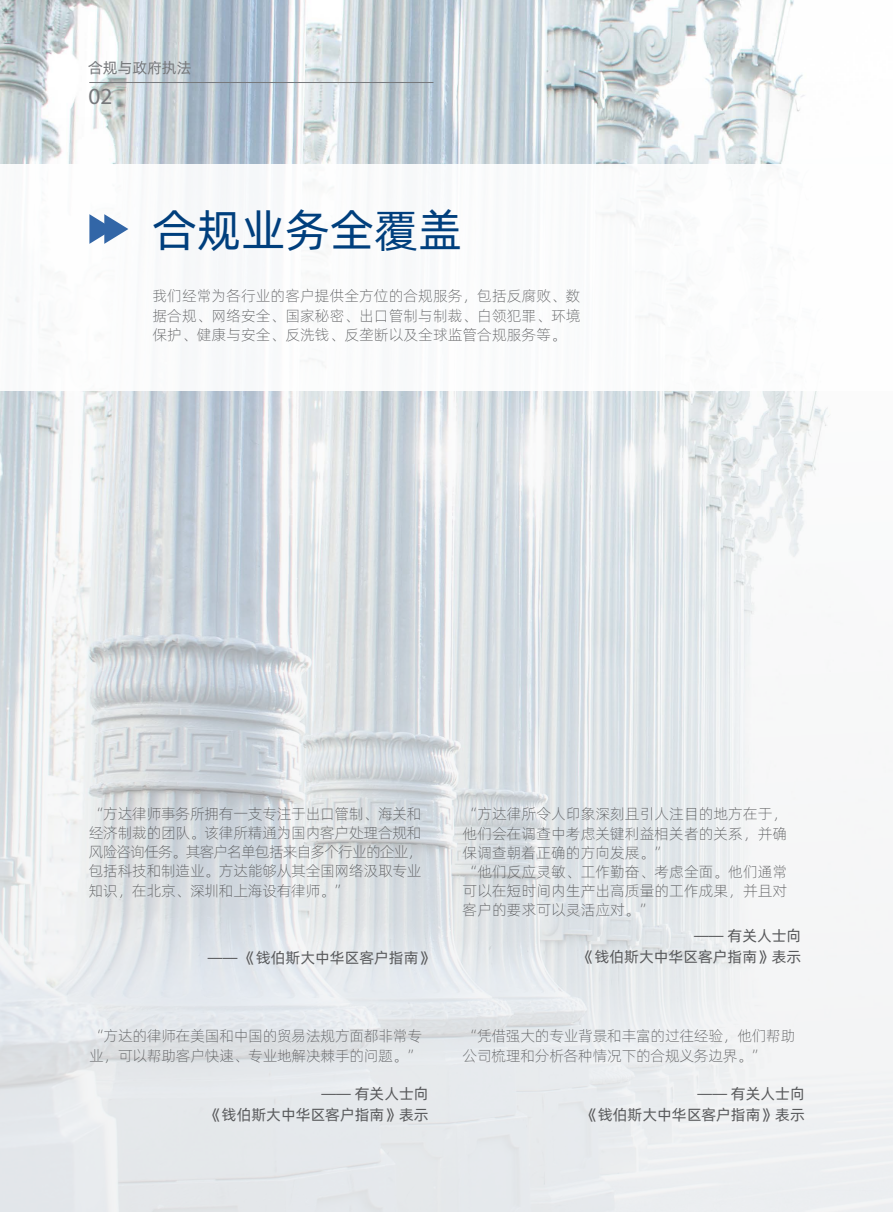
<style>
.page{position:relative;width:893px;height:1212px;background:#fff}
.page>*{position:absolute;margin:0;border:0;box-sizing:border-box;transform-origin:0 0}
.t1{font:45px "Alibaba Pu Hui Ti R";color:#003f7d}
.t2{font:23.1px "Myriad Pro";color:#76787b}
.t3{font:15px/19.2px "Alibaba Pu Hui Ti L";letter-spacing:-.02em;color:#58595b;text-align:justify}
.t4{font:15px/19.2px "Alibaba Pu Hui Ti L";color:#57585a}
.t5{font:15px/21px "Alibaba Pu Hui Ti R";color:#58595b;text-align:right}
.t6{font:15px/21px "Alibaba Pu Hui Ti R";color:#57585a;text-align:right}
.t7{font:15px "Alibaba Pu Hui Ti R";color:#76787b}
</style>
<div class="page">
<img style="left:0;top:0;width:893px;height:1212px">
<div style="left:0;top:165px;width:893px;height:226px;background:#fff"></div>
<svg style="left:89px;top:214px;width:39px;height:30px"></svg>
<hr style="left:89px;top:82px;width:344px;height:1px;background:#76787b">
<p class="t7" style="left:88px;top:56px;width:105px">合规与政府执法</p>
<h2 class="t2" style="left:88px;top:84px;width:25px">02</h2>
<h1 class="t1" style="left:153px;top:196px;width:311px">合规业务全覆盖</h1>
<p class="t3" style="left:153px;top:286px;width:430px">我们经常为各行业的客户提供全方位的合规服务，包括反腐败、数据合规、网络安全、国家秘密、出口管制与制裁、白领犯罪、环境保护、健康与安全、反洗钱、反垄断以及全球监管合规服务等。</p>
<p class="t3" style="left:89px;top:803px;width:335px">“方达律师事务所拥有一支专注于出口管制、海关和经济制裁的团队。该律所精通为国内客户处理合规和风险咨询任务。其客户名单包括来自多个行业的企业，包括科技和制造业。方达能够从其全国网络汲取专业知识，在北京、深圳和上海设有律师。”</p>
<p class="t5" style="left:208px;top:946px;width:227px">—— 《钱伯斯大中华区客户指南》</p>
<p class="t3" style="left:89px;top:1026px;width:334px">“方达的律师在美国和中国的贸易法规方面都非常专业，可以帮助客户快速、专业地解决棘手的问题。”</p>
<p class="t5" style="left:207px;top:1082px;width:223px">—— 有关人士向<br>《钱伯斯大中华区客户指南》表示</p>
<p class="t4" style="left:463px;top:804px;width:326px">“方达律所令人印象深刻且引人注目的地方在于，他们会在调查中考虑关键利益相关者的关系，并确保调查朝着正确的方向发展。”<br>“他们反应灵敏、工作勤奋、考虑全面。他们通常可以在短时间内生产出高质量的工作成果，并且对客户的要求可以灵活应对。”</p>
<p class="t6" style="left:580px;top:925px;width:223px">—— 有关人士向<br>《钱伯斯大中华区客户指南》表示</p>
<p class="t3" style="left:463px;top:1026px;width:334px">“凭借强大的专业背景和丰富的过往经验，他们帮助公司梳理和分析各种情况下的合规义务边界。”</p>
<p class="t5" style="left:583px;top:1082px;width:223px">—— 有关人士向<br>《钱伯斯大中华区客户指南》表示</p>
</div>
